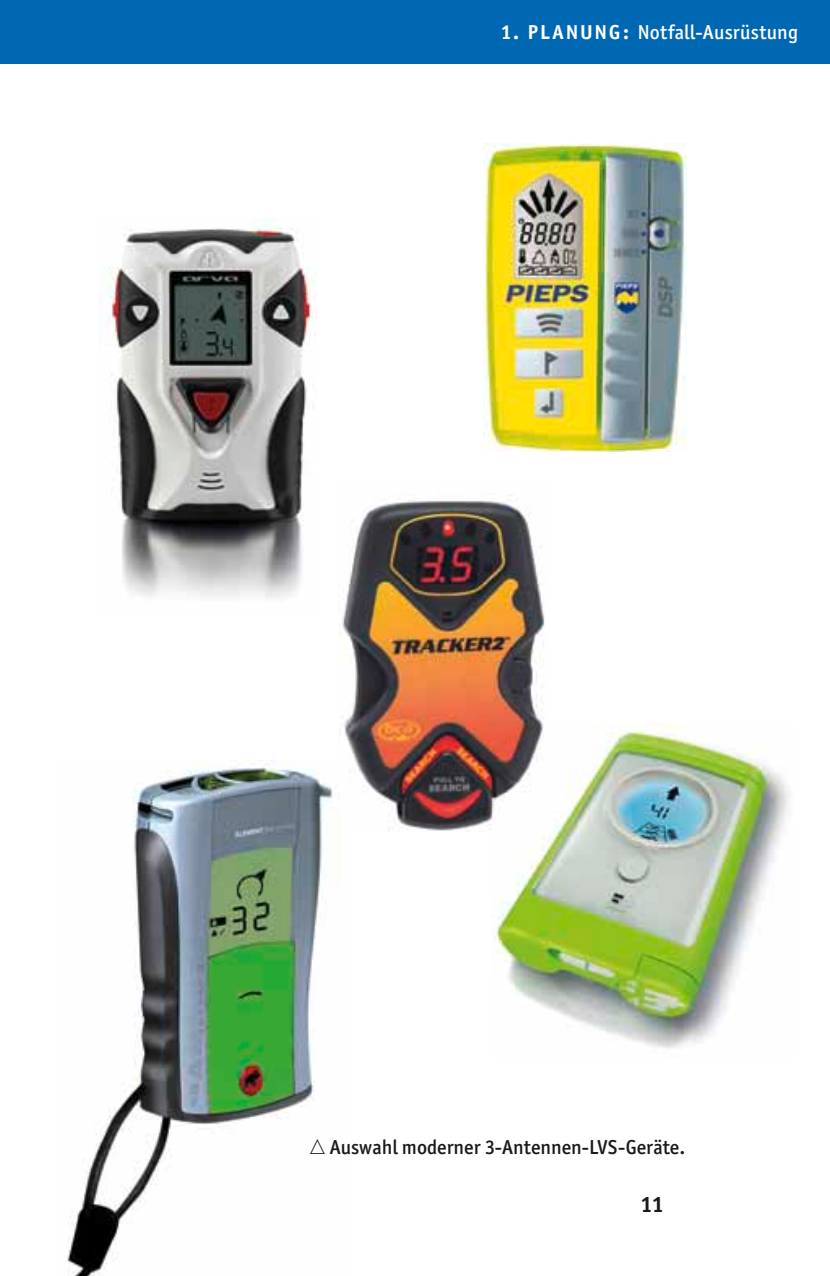
<style>
.page{position:relative;width:830px;height:1276px;background:#fff}
.page>*{position:absolute;margin:0;border:0;box-sizing:border-box;transform-origin:0 0}
.t1{font:700 22.5px "Officina Sans";color:#1a1918}
.t2{font:500 20.25px "Officina San ITC";color:#1a1918}
.t3{font:500 20.25px "Officina San ITC";letter-spacing:.015em;color:#fff}
.s1{font-family:"Officina Sans";font-weight:700}
.s2{font-family:"Mathematical Pi Six";font-weight:400}
</style>
<div class="page">
<div style="left:0;top:0;width:829px;height:64px;background:#0068b3"></div>
<img style="left:483px;top:144px;width:203px;height:308px">
<img style="left:491px;top:723px;width:299px;height:326px">
<img style="left:105px;top:219px;width:211px;height:379px">
<img style="left:342px;top:495px;width:207px;height:337px">
<img style="left:67px;top:760px;width:279px;height:516px">
<p class="t3" style="left:500px;top:20px;width:299px"><span class="s1">1. PLANUNG:</span> Notfall-Ausrüstung</p>
<p class="t2" style="left:309px;top:1135px;width:377px"><span class="s2">n</span> Auswahl moderner 3-Antennen-LVS-Geräte.</p>
<p class="t1" style="left:639px;top:1190px;width:25px">11</p>
</div>
